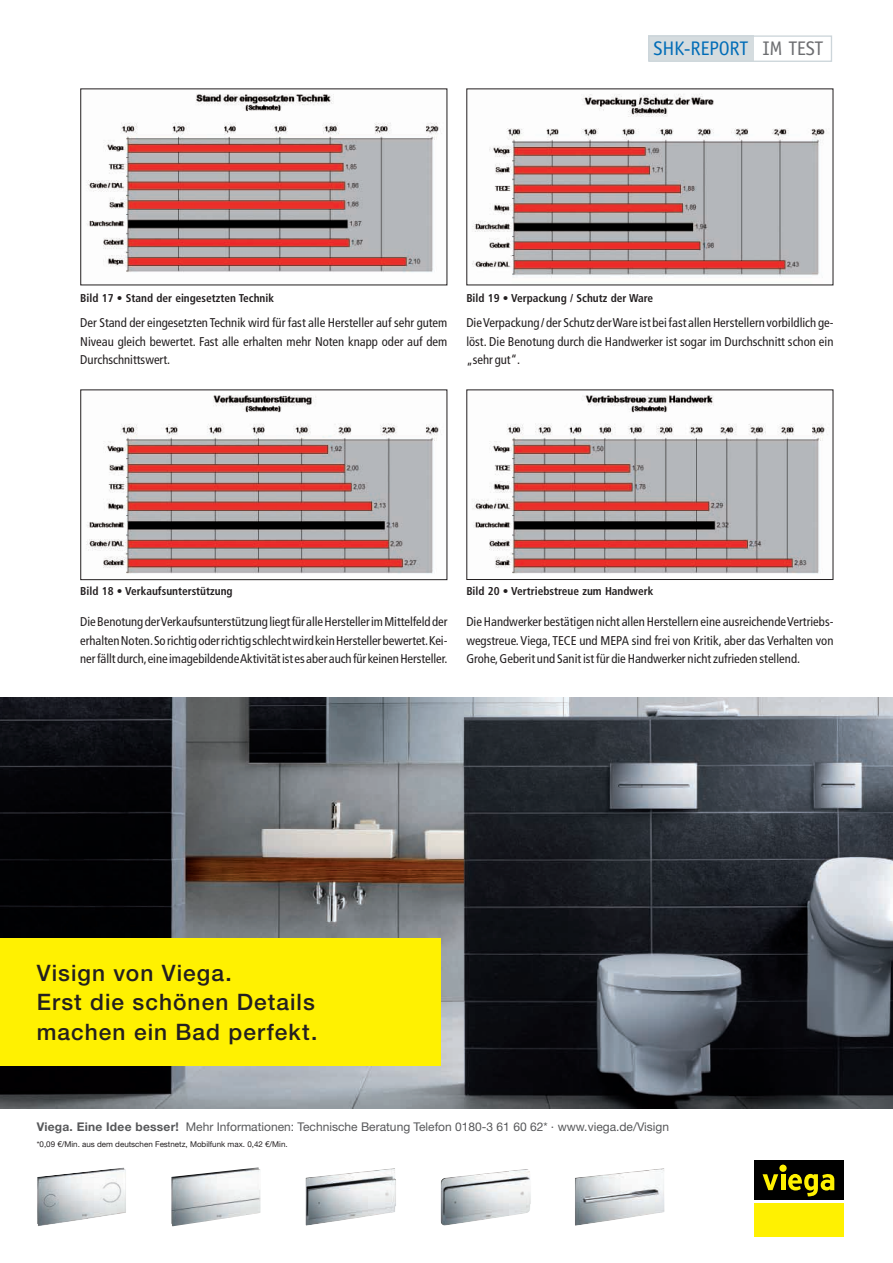
<style>
.page{position:relative;width:893px;height:1263px;background:#fff}
.page>*{position:absolute;margin:0;border:0;box-sizing:border-box;transform-origin:0 0}
.t1{font:22.65px/29.4px "Viega Helvetica Neue LT Pro Md+EQHXXU";letter-spacing:.045em;color:#231f20}
.t2{font:19.8px "Officina Sans";letter-spacing:-.015em;color:#006cb7}
.t3{font:condensed 12.75px/18.8px "Frutiger LT Std";color:#231f20;text-align:justify}
.t4{font:12px "Viega Helvetica Neue LT Pro Roman+KSJDOO";color:#57585a}
.t5{font:700 condensed 11.4px "Frutiger LT Std";color:#231f20}
.t6{font:7.95px "Viega Helvetica Neue LT Pro Roman+KSJDOO";color:#231f20}
.s1{color:#6c6d70}
.s2{font-family:"Viega Helvetica Neue LT Pro Bd+QPDMMS"}
</style>
<div class="page">
<div style="left:755px;top:1203px;width:89px;height:33px;background:#fff101"></div>
<div style="left:755px;top:1160px;width:89px;height:40px;background:#000"></div>
<svg style="left:762px;top:1174px;width:16px;height:16px"></svg>
<hr style="left:781px;top:1174px;width:4px;height:16px;background:#fff101">
<div style="left:779px;top:1165px;width:8px;height:7px;background:#fff101;border-radius:50%"></div>
<svg style="left:788px;top:1173px;width:46px;height:23px"></svg>
<img style="left:0;top:698px;width:893px;height:411px">
<div style="left:0;top:938px;width:440px;height:128px;background:#fff101"></div>
<img style="left:305px;top:1168px;width:91px;height:58px">
<img style="left:440px;top:1169px;width:91px;height:57px">
<img style="left:575px;top:1168px;width:90px;height:58px">
<img style="left:37px;top:1168px;width:89px;height:58px">
<img style="left:171px;top:1167px;width:89px;height:59px">
<img style="left:87px;top:94px;width:355px;height:179px">
<img style="left:86px;top:395px;width:356px;height:179px">
<div style="left:80px;top:389px;width:367px;height:191px;border:1px solid #231f20"></div>
<img style="left:472px;top:94px;width:355px;height:184px">
<img style="left:472px;top:395px;width:356px;height:179px">
<div style="left:466px;top:389px;width:367px;height:191px;border:1px solid #231f20"></div>
<div style="left:648px;top:35px;width:106px;height:26px;background:#d5dcdf"></div>
<div style="left:648px;top:35px;width:184px;height:27px;border:1px solid #ccd5da"></div>
<h2 class="t2" style="left:653px;top:41px;width:171px">SHK-REPORT <span class="s1">IM TEST</span></h2>
<p class="t5" style="left:80px;top:294px;width:195px">Bild 17 • Stand der eingesetzten Technik</p>
<p class="t3" style="left:80px;top:314px;width:369px">Der Stand der eingesetzten Technik wird für fast alle Hersteller auf sehr gutem Niveau gleich bewertet. Fast alle erhalten mehr Noten knapp oder auf dem Durchschnittswert.</p>
<p class="t5" style="left:466px;top:294px;width:188px">Bild 19 • Verpackung / Schutz der Ware</p>
<p class="t3" style="left:466px;top:314px;width:369px">Die Verpackung / der Schutz der Ware ist bei fast allen Herstellern vorbildlich ge&shy;löst. Die Benotung durch die Handwerker ist sogar im Durchschnitt schon ein „sehr gut“.</p>
<p class="t5" style="left:80px;top:586px;width:154px">Bild 18 • Verkaufsunterstützung</p>
<p class="t3" style="left:80px;top:613px;width:369px">Die Benotung der Verkaufsunterstützung liegt für alle Hersteller im Mittelfeld der erhalten Noten. So richtig oder richtig schlecht wird kein Hersteller bewertet. Kei&shy;ner fällt durch, eine imagebildende Aktivität ist es aber auch für keinen Hersteller.</p>
<p class="t5" style="left:466px;top:586px;width:188px">Bild 20 • Vertriebstreue zum Handwerk</p>
<p class="t3" style="left:466px;top:613px;width:369px">Die Handwerker bestätigen nicht allen Herstellern eine ausreichende Vertriebs&shy;wegstreue. Viega, TECE und MEPA sind frei von Kritik, aber das Verhalten von Grohe, Geberit und Sanit ist für die Handwerker nicht zufrieden stellend.</p>
<h1 class="t1" style="left:37px;top:960px;width:282px">Visign von Viega.<br>Erst die schönen Details machen ein Bad perfekt.</h1>
<p class="t4" style="left:37px;top:1122px;width:634px"><span class="s2">Viega. Eine Idee besser!</span> Mehr Informationen: Technische Beratung Telefon 0180-3 61 60 62* · www.viega.de/Visign</p>
<p class="t6" style="left:37px;top:1141px;width:252px">*0,09 €/Min. aus dem deutschen Festnetz, Mobilfunk max. 0,42 €/Min.</p>
</div>
